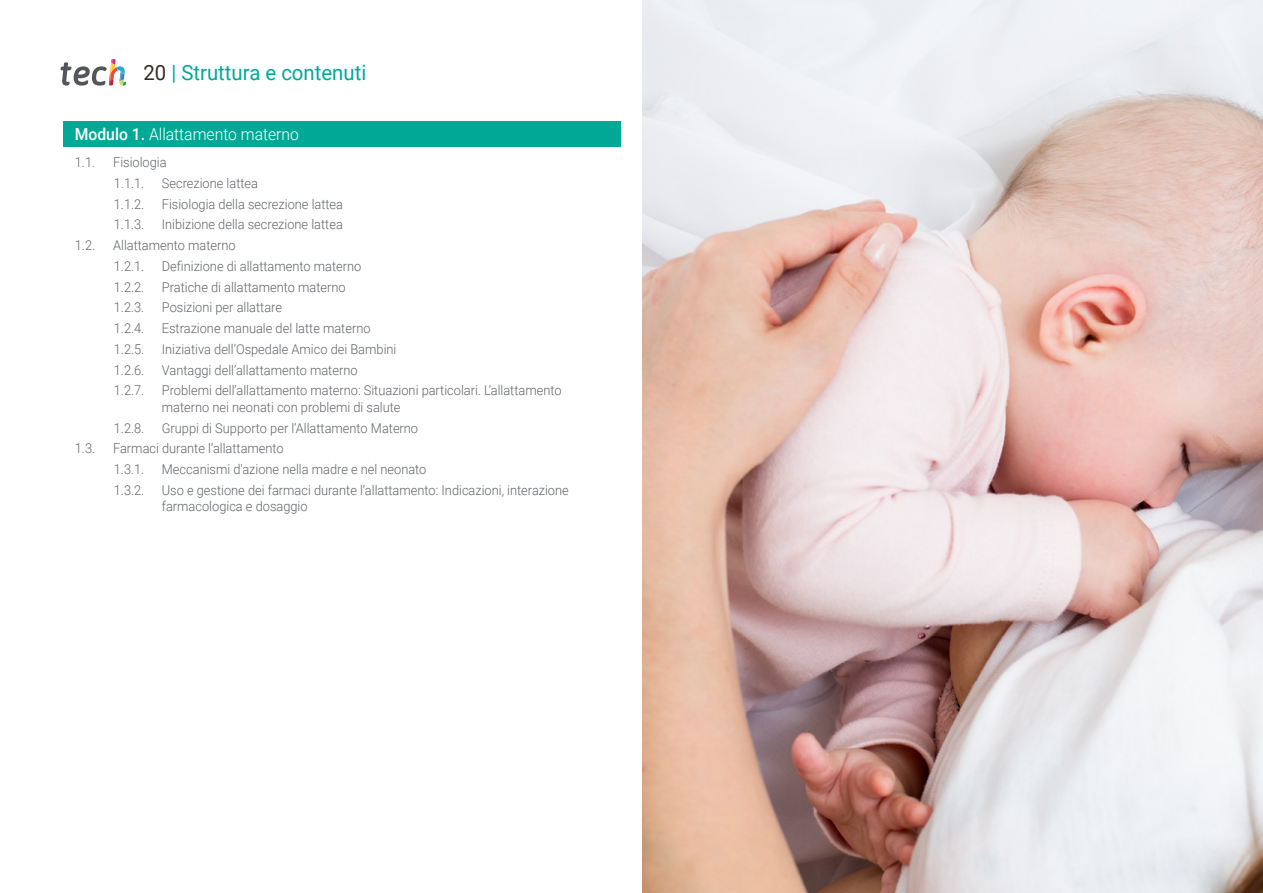
<style>
.page{position:relative;width:1263px;height:893px;background:#fff}
.page>*{position:absolute;margin:0;border:0;box-sizing:border-box;transform-origin:0 0}
.t1{font:21px "Roboto";color:#00a996}
.t2{font:300 16.5px "Roboto";color:#fff;scale:.95 1}
.t3{font:300 13.5px/20.7px "Roboto";color:#61646a;scale:.95 1}
.s1{color:#312e20}
.s2{font-weight:500}
</style>
<div class="page">
<svg style="left:61px;top:59px;width:65px;height:27px"></svg>
<div style="left:64px;top:121px;width:557px;height:25px;background:#00a996"></div>
<img style="left:642px;top:0;width:621px;height:893px">
<h1 class="t1" style="left:144px;top:57px;width:224px"><span class="s1">20</span> | Struttura e contenuti</h1>
<p class="t2" style="left:75px;top:123px;width:237px"><span class="s2">Modulo 1.</span> Allattamento materno</p>
<p class="t3" style="left:75px;top:151px;width:23px">1.1.</p>
<p class="t3" style="left:113px;top:151px;width:58px">Fisiologia<br>1.1.1.</p>
<p class="t3" style="left:162px;top:172px;width:103px">Secrezione lattea</p>
<p class="t3" style="left:114px;top:193px;width:34px">1.1.2.</p>
<p class="t3" style="left:162px;top:193px;width:192px">Fisiologia della secrezione lattea</p>
<p class="t3" style="left:114px;top:214px;width:34px">1.1.3.</p>
<p class="t3" style="left:162px;top:214px;width:192px">Inibizione della secrezione lattea</p>
<p class="t3" style="left:75px;top:234px;width:23px">1.2.</p>
<p class="t3" style="left:113px;top:234px;width:131px">Allattamento materno<br>1.2.1.</p>
<p class="t3" style="left:162px;top:255px;width:211px">Definizione di allattamento materno</p>
<p class="t3" style="left:114px;top:276px;width:34px">1.2.2.</p>
<p class="t3" style="left:162px;top:276px;width:195px">Pratiche di allattamento materno</p>
<p class="t3" style="left:114px;top:297px;width:34px">1.2.3.</p>
<p class="t3" style="left:162px;top:297px;width:128px">Posizioni per allattare</p>
<p class="t3" style="left:114px;top:317px;width:34px">1.2.4.</p>
<p class="t3" style="left:162px;top:317px;width:221px">Estrazione manuale del latte materno</p>
<p class="t3" style="left:114px;top:338px;width:34px">1.2.5.</p>
<p class="t3" style="left:162px;top:338px;width:248px">Iniziativa dell’Ospedale Amico dei Bambini</p>
<p class="t3" style="left:114px;top:359px;width:34px">1.2.6.</p>
<p class="t3" style="left:162px;top:359px;width:207px">Vantaggi dell’allattamento materno</p>
<p class="t3" style="left:114px;top:380px;width:34px">1.2.7.</p>
<p class="t3" style="left:162px;top:382px;width:422px;line-height:16.5px">Problemi dell’allattamento materno: Situazioni particolari. L’allattamento materno nei neonati con problemi di salute</p>
<p class="t3" style="left:114px;top:417px;width:34px">1.2.8.</p>
<p class="t3" style="left:162px;top:417px;width:271px">Gruppi di Supporto per l’Allattamento Materno</p>
<p class="t3" style="left:75px;top:438px;width:23px">1.3.</p>
<p class="t3" style="left:113px;top:438px;width:181px">Farmaci durante l’allattamento<br>1.3.1.</p>
<p class="t3" style="left:162px;top:458px;width:280px">Meccanismi d'azione nella madre e nel neonato</p>
<p class="t3" style="left:114px;top:479px;width:34px">1.3.2.</p>
<p class="t3" style="left:162px;top:481px;width:430px;line-height:16.5px">Uso e gestione dei farmaci durante l’allattamento: Indicazioni, interazione farmacologica e dosaggio</p>
</div>
